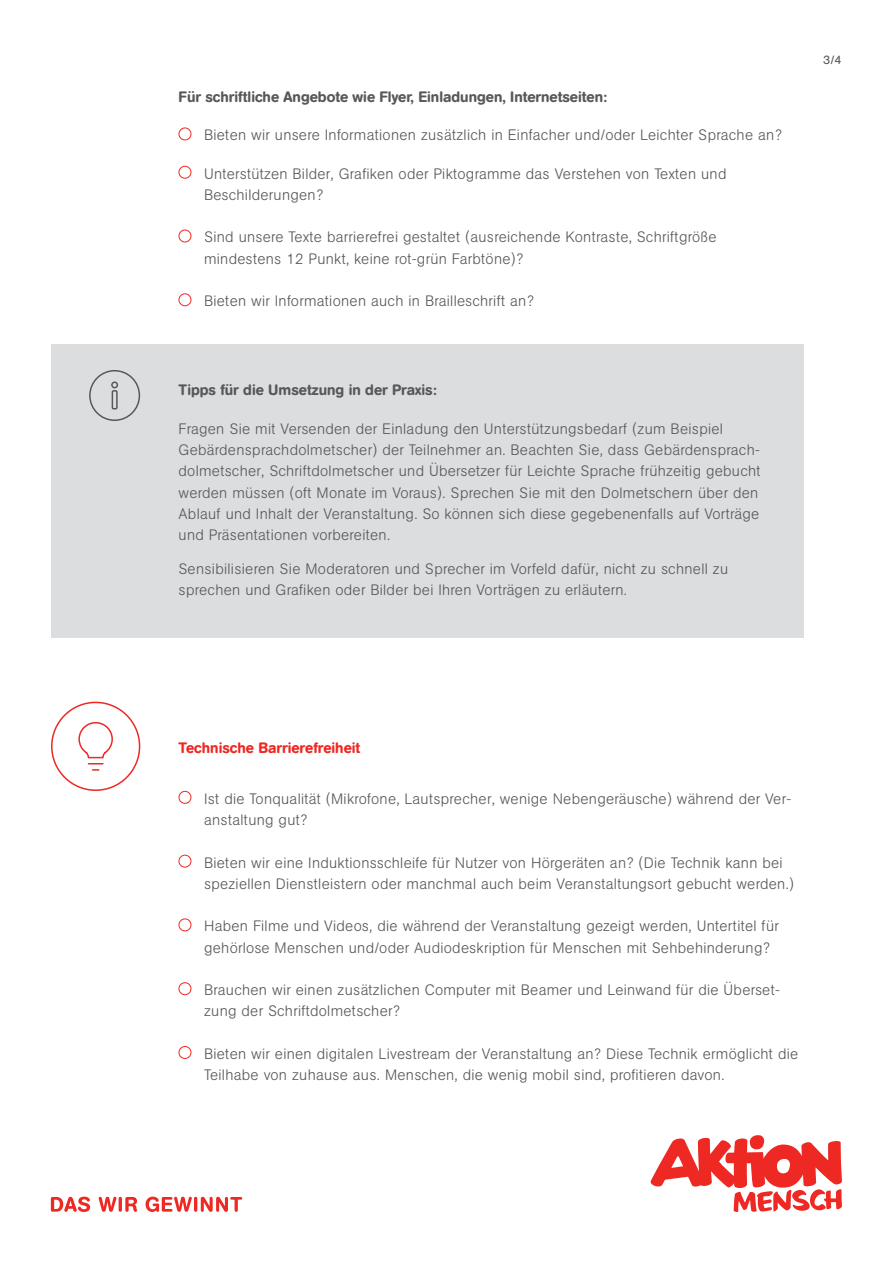
<style>
.page{position:relative;width:893px;height:1263px;background:#fff}
.page>*{position:absolute;margin:0;border:0;box-sizing:border-box;transform-origin:0 0}
.Kasten_6mm{font:300 15px/21.3px "AG Book Rounded Pro";letter-spacing:.02em;color:#57585a}
.t1{font:500 15px "AG Book Rounded Pro";color:#57585a}
.t2{font:500 15px "AG Book Rounded Pro";color:#ee2823}
.t3{font:12px "AG Book Rounded Pro";color:#57585a}
</style>
<div class="page">
<div style="left:51px;top:344px;width:752px;height:294px;background:#dcdddf"></div>
<svg style="left:89px;top:370px;width:52px;height:51px"></svg>
<div style="left:179px;top:128px;width:12px;height:12px;border:1px solid #ee2823;border-radius:50%"></div>
<div style="left:179px;top:166px;width:12px;height:13px;border:1px solid #ee2823;border-radius:50%"></div>
<div style="left:179px;top:230px;width:12px;height:12px;border:1px solid #ee2823;border-radius:50%"></div>
<div style="left:179px;top:293px;width:12px;height:13px;border:1px solid #ee2823;border-radius:50%"></div>
<div style="left:179px;top:791px;width:12px;height:13px;border:1px solid #ee2823;border-radius:50%"></div>
<div style="left:179px;top:855px;width:12px;height:12px;border:1px solid #ee2823;border-radius:50%"></div>
<div style="left:179px;top:918px;width:12px;height:13px;border:1px solid #ee2823;border-radius:50%"></div>
<div style="left:179px;top:982px;width:12px;height:13px;border:1px solid #ee2823;border-radius:50%"></div>
<div style="left:179px;top:1046px;width:12px;height:13px;border:1px solid #ee2823;border-radius:50%"></div>
<svg style="left:650px;top:1135px;width:192px;height:77px"></svg>
<svg style="left:51px;top:1196px;width:39px;height:16px"></svg>
<svg style="left:99px;top:1197px;width:38px;height:15px"></svg>
<svg style="left:146px;top:1196px;width:96px;height:16px"></svg>
<div style="left:51px;top:702px;width:89px;height:89px;border:2px solid #ee2823;border-radius:50%"></div>
<svg style="left:78px;top:722px;width:35px;height:49px"></svg>
<h3 class="t1" style="left:179px;top:87px;width:430px">Für schriftliche Angebote wie Flyer, Einladungen, Internetseiten:</h3>
<p class="Kasten_6mm" style="left:204px;top:124px;width:579px">Bieten wir unsere Informationen zusätzlich in Einfacher und/oder Leichter Sprache an?</p>
<p class="Kasten_6mm" style="left:204px;top:162px;width:524px">Unterstützen Bilder, Grafiken oder Piktogramme das Verstehen von Texten und<br>Beschilderungen?</p>
<p class="Kasten_6mm" style="left:204px;top:226px;width:514px">Sind unsere Texte barrierefrei gestaltet (ausreichende Kontraste, Schriftgröße mindestens 12 Punkt, keine rot-grün Farbtöne)?</p>
<p class="Kasten_6mm" style="left:204px;top:290px;width:331px">Bieten wir Informationen auch in Brailleschrift an?</p>
<h3 class="t1" style="left:179px;top:380px;width:260px">Tipps für die Umsetzung in der Praxis:</h3>
<p class="Kasten_6mm" style="left:179px;top:418px;width:584px">Fragen Sie mit Versenden der Einladung den Unterstützungsbedarf (zum Beispiel Gebärdensprachdolmetscher) der Teilnehmer an. Beachten Sie, dass Gebärdensprach&shy;dolmetscher, Schriftdolmetscher und Übersetzer für Leichte Sprache frühzeitig gebucht werden müssen (oft Monate im Voraus). Sprechen Sie mit den Dolmetschern über den Ablauf und Inhalt der Veranstaltung. So können sich diese gegebenenfalls auf Vorträge und Präsentationen vorbereiten.</p>
<p class="Kasten_6mm" style="left:179px;top:558px;width:551px">Sensibilisieren Sie Moderatoren und Sprecher im Vorfeld dafür, nicht zu schnell zu sprechen und Grafiken oder Bilder bei Ihren Vorträgen zu erläutern.</p>
<p class="t3" style="left:823px;top:52px;width:20px">3/4</p>
<h2 class="t2" style="left:179px;top:738px;width:183px">Technische Barrierefreiheit</h2>
<p class="Kasten_6mm" style="left:204px;top:787px;width:589px">Ist die Tonqualität (Mikrofone, Lautsprecher, wenige Nebengeräusche) während der Ver&shy;anstaltung gut?</p>
<p class="Kasten_6mm" style="left:204px;top:851px;width:591px">Bieten wir eine Induktionsschleife für Nutzer von Hörgeräten an? (Die Technik kann bei speziellen Dienstleistern oder manchmal auch beim Veranstaltungsort gebucht werden.)</p>
<p class="Kasten_6mm" style="left:204px;top:915px;width:576px">Haben Filme und Videos, die während der Veranstaltung gezeigt werden, Untertitel für gehörlose Menschen und/oder Audiodeskription für Menschen mit Sehbehinderung?</p>
<p class="Kasten_6mm" style="left:204px;top:979px;width:577px">Brauchen wir einen zusätzlichen Computer mit Beamer und Leinwand für die Überset&shy;zung der Schriftdolmetscher?</p>
<p class="Kasten_6mm" style="left:204px;top:1043px;width:596px">Bieten wir einen digitalen Livestream der Veranstaltung an? Diese Technik ermöglicht die<br>Teilhabe von zuhause aus. Menschen, die wenig mobil sind, profitieren davon.</p>
</div>
